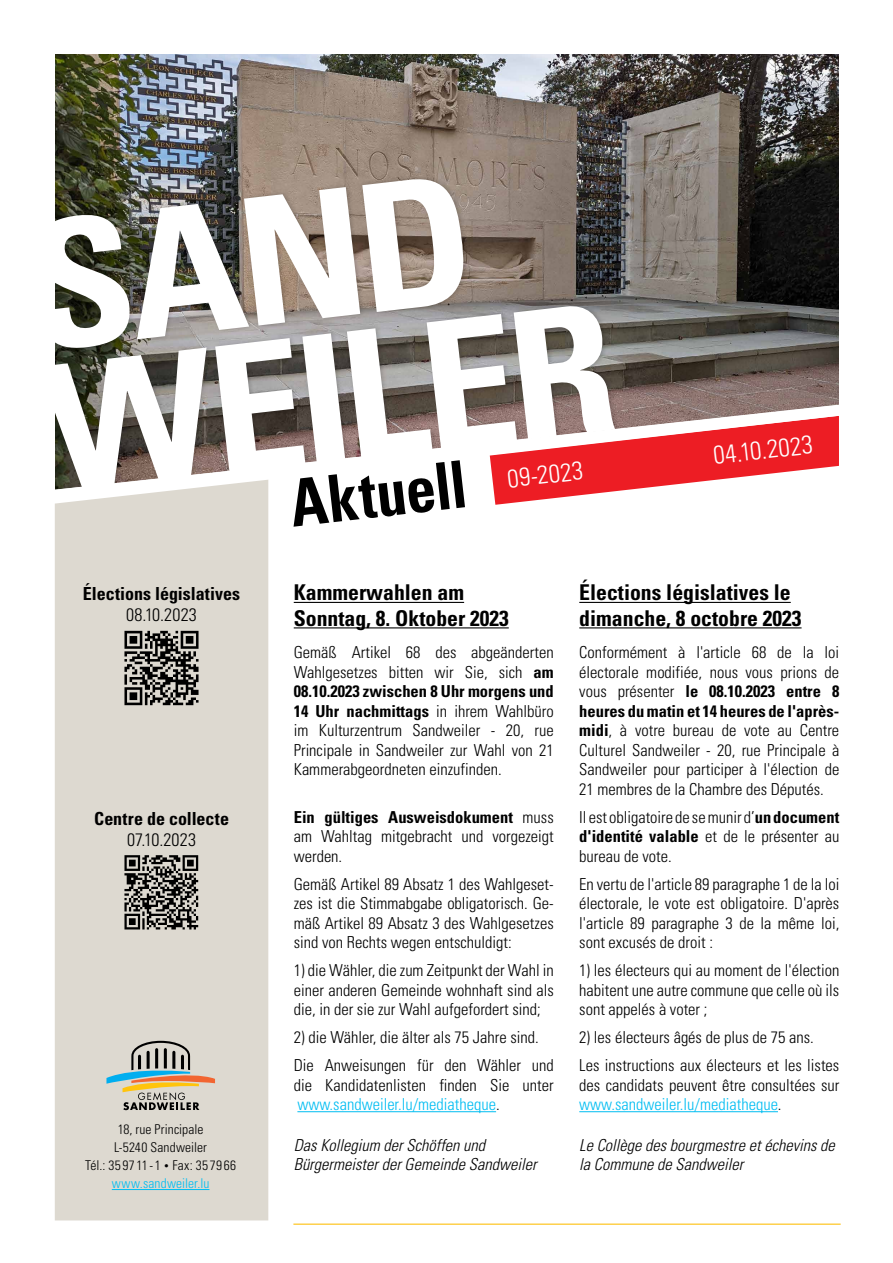
<style>
.page{position:relative;width:893px;height:1263px;background:#fff}
.page>*{position:absolute;margin:0;border:0;box-sizing:border-box;transform-origin:0 0}
.t1{font:700 condensed 65.4px "Univers LT Std";color:#000;scale:.93 1}
.t2{font:300 condensed 25.5px "Univers LT Std";color:#fff}
.t3{font:700 condensed 21.75px/25.5px "Univers LT Std";color:#000}
.t4{font:700 condensed 18px "Univers LT Std";color:#000}
.t5{font:300 condensed 18px "Univers LT Std";letter-spacing:.01em;color:#000}
.t6{font:300 condensed 16.5px/19.5px "Univers LT Std";color:#000;text-align:justify}
.t7{font:italic 300 condensed 16.5px/19.5px "Univers LT Std";color:#000}
.t8{font:300 condensed 13.5px/18px "Univers LT Std";letter-spacing:.015em;color:#000;text-align:center}
.s1{font-size:9px}
.s2{color:#00bdf2}
.s3{font-weight:700}
</style>
<div class="page">
<img style="left:55px;top:54px;width:784px;height:351px">
<div style="left:55px;top:504px;width:213px;height:716px;background:#ddd9d0"></div>
<div style="left:33px;top:175px;width:587px;height:320px;background:#000;opacity:.2"></div>
<svg style="left:54px;top:304px;width:561px;height:101px"></svg>
<svg style="left:54px;top:175px;width:418px;height:176px"></svg>
<div style="left:0;top:0;width:54px;height:492px;background:#fff"></div>
<svg style="left:53px;top:405px;width:786px;height:99px"></svg>
<img style="left:122px;top:629px;width:79px;height:79px">
<img style="left:122px;top:853px;width:79px;height:79px">
<svg style="left:106px;top:1041px;width:109px;height:69px;background:#b7b4a7"></svg>
<hr style="left:112px;top:1189px;width:97px;height:1px;background:#00bdf2">
<hr style="left:293px;top:1223px;width:548px;height:2px;background:#fec00f">
<hr style="left:294px;top:602px;width:170px;height:1px;background:#000">
<hr style="left:294px;top:627px;width:215px;height:1px;background:#000">
<hr style="left:297px;top:1111px;width:199px;height:1px;background:#00bdf2">
<hr style="left:579px;top:602px;width:212px;height:1px;background:#000">
<hr style="left:579px;top:627px;width:223px;height:1px;background:#000">
<hr style="left:579px;top:1111px;width:199px;height:1px;background:#00bdf2">
<p class="t4" style="left:83px;top:582px;width:159px">Élections législatives</p>
<p class="t5" style="left:126px;top:603px;width:72px">08.10.2023</p>
<p class="t4" style="left:94px;top:807px;width:136px">Centre de collecte</p>
<p class="t5" style="left:127px;top:828px;width:71px">07.10.2023</p>
<p class="t8" style="left:85px;top:1120px;width:152px">18, rue Principale<br>L-5240 Sandweiler<br>Tél.: 359711-1 <span class="s1">•</span> Fax: 357966 <span class="s2">www.sandweiler.lu</span></p>
<h1 class="t1" style="left:286px;top:463px;width:192px;rotate:-6deg">Aktuell</h1>
<h2 class="t2" style="left:505px;top:464px;width:78px;rotate:-7deg">09-2023</h2>
<h2 class="t2" style="left:711px;top:440px;width:102px;rotate:-7deg">04.10.2023</h2>
<h3 class="t3" style="left:294px;top:580px;width:217px">Kammerwahlen am<br>Sonntag, 8. Oktober 2023</h3>
<p class="t6" style="left:294px;top:642px;width:262px">Gemäß Artikel 68 des abgeänderten Wahlgesetzes bitten wir Sie, sich <span class="s3">am 08.10.2023 zwischen 8 Uhr morgens und 14 Uhr nachmittags</span> in ihrem Wahlbüro im Kulturzentrum Sandweiler - 20, rue Principale in Sandweiler zur Wahl von 21<br>Kammerabgeordneten einzufinden.</p>
<p class="t6" style="left:294px;top:807px;width:262px"><span class="s3">Ein gültiges Ausweisdokument</span> muss am Wahltag mitgebracht und vorgezeigt werden.</p>
<p class="t6" style="left:294px;top:874px;width:262px">Gemäß Artikel 89 Absatz 1 des Wahlgeset&shy;zes ist die Stimmabgabe obligatorisch. Ge&shy;mäß Artikel 89 Absatz 3 des Wahlgesetzes sind von Rechts wegen entschuldigt:</p>
<p class="t6" style="left:294px;top:960px;width:262px">1) die Wähler, die zum Zeitpunkt der Wahl in einer anderen Gemeinde wohnhaft sind als die, in der sie zur Wahl aufgefordert sind;</p>
<p class="t6" style="left:294px;top:1023px;width:262px;line-height:28px">2) die Wähler, die älter als 75 Jahre sind.<br>Die Anweisungen für den Wähler und</p>
<p class="t6" style="left:294px;top:1075px;width:262px">die Kandidatenlisten finden Sie unter <span class="s2">www.sandweiler.lu/mediatheque</span>.</p>
<p class="t7" style="left:294px;top:1135px;width:244px">Das Kollegium der Schöffen und<br>Bürgermeister der Gemeinde Sandweiler</p>
<h3 class="t3" style="left:579px;top:580px;width:224px">Élections législatives le dimanche, 8 octobre 2023</h3>
<p class="t6" style="left:579px;top:642px;width:262px">Conformément à l'article 68 de la loi électorale modifiée, nous vous prions de vous présenter <span class="s3">le 08.10.2023 entre 8 heures du matin et 14 heures de l'après&shy;midi</span>, à votre bureau de vote au Centre Culturel Sandweiler - 20, rue Principale à Sandweiler pour participer à l'élection de 21 membres de la Chambre des Députés.</p>
<p class="t6" style="left:579px;top:807px;width:262px">Il est obligatoire de se munir d’<span class="s3">un document d'identité valable</span> et de le présenter au bureau de vote.</p>
<p class="t6" style="left:579px;top:874px;width:262px">En vertu de l'article 89 paragraphe 1 de la loi électorale, le vote est obligatoire. D'après l'article 89 paragraphe 3 de la même loi, sont excusés de droit :</p>
<p class="t6" style="left:579px;top:960px;width:262px">1) les électeurs qui au moment de l'élection habitent une autre commune que celle où ils sont appelés à voter ;</p>
<p class="t6" style="left:579px;top:1023px;width:262px;line-height:28px">2) les électeurs âgés de plus de 75 ans.<br>Les instructions aux électeurs et les listes</p>
<p class="t6" style="left:579px;top:1075px;width:262px">des candidats peuvent être consultées sur <span class="s2">www.sandweiler.lu/mediatheque</span>.</p>
<p class="t7" style="left:579px;top:1135px;width:257px">Le Collège des bourgmestre et échevins de la Commune de Sandweiler</p>
</div>
